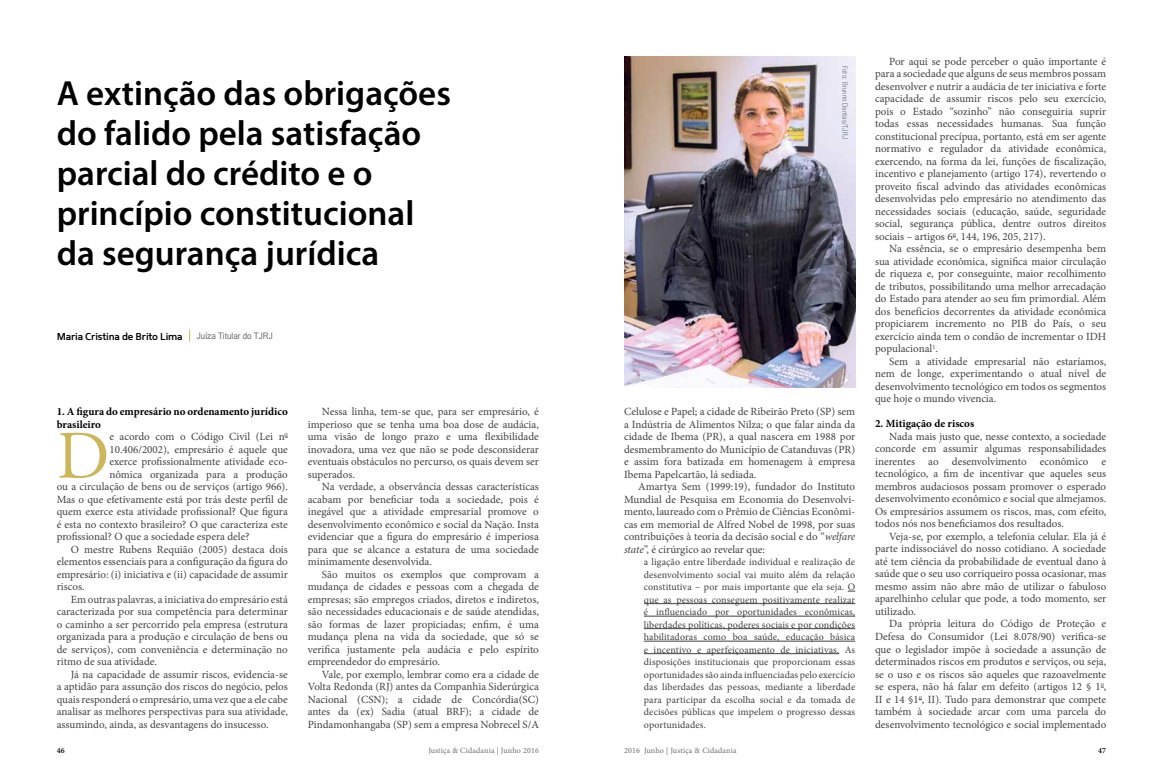
<style>
.page{position:relative;width:1163px;height:780px;background:#fff}
.page>*{position:absolute;margin:0;border:0;box-sizing:border-box;transform-origin:0 0}
.t1{font:67.6px "Adobe Garamond Pro";color:#cdb65a}
.t2{font:600 35px/40px "Myriad Pro";color:#000}
.t3{font:11px/12.5px "Minion Pro";color:#414042;text-align:justify}
.t4{font:700 11px/12.5px "Minion Pro";color:#000}
.t5{font:10px/12.5px "Minion Pro";letter-spacing:.01em;color:#414042;text-align:justify}
.t6{font:600 10px "Mentone";letter-spacing:-.015em;color:#000}
.t7{font:9px "Microsoft Sans Serif";color:#6d6e71;scale:.9 1}
.t8{font:8px "Minion Pro";letter-spacing:.02em;color:#6d6e71}
.t9{font:600 8px "Minion Pro";color:#000}
.t10{font:300 condensed 7.5px "Zurich BT";letter-spacing:.015em;color:#6d6e71}
.s1{font-style:italic}
</style>
<div class="page">
<svg style="left:189px;top:330px;width:1px;height:12px"></svg>
<hr style="left:643px;top:603px;width:212px;height:1px;background:#414042">
<hr style="left:643px;top:616px;width:212px;height:1px;background:#414042">
<hr style="left:643px;top:628px;width:212px;height:1px;background:#414042">
<hr style="left:643px;top:641px;width:212px;height:1px;background:#414042">
<hr style="left:643px;top:653px;width:196px;height:1px;background:#414042">
<img style="left:624px;top:57px;width:231px;height:330px">
<h2 class="t2" style="left:57px;top:72px;width:395px">A extinção das obrigações do falido pela satisfação parcial do crédito e o princípio constitucional da segurança jurídica</h2>
<p class="t6" style="left:57px;top:330px;width:127px">Maria Cristina de Brito Lima</p>
<p class="t7" style="left:197px;top:331px;width:86px">Juíza Titular do TJRJ</p>
<p class="t4" style="left:57px;top:405px;width:232px">1. A figura do empresário no ordenamento jurídico brasileiro</p>
<h1 class="t1" style="left:57px;top:415px;width:54px">D</h1>
<p class="t3" style="left:109px;top:430px;width:180px">e acordo com o Código Civil (Lei n<sup>o</sup></p>
<p class="t3" style="left:109px;top:443px;width:180px">10.406/2002), empresário é aquele que</p>
<p class="t3" style="left:109px;top:455px;width:179px">exerce profissionalmente atividade eco-</p>
<p class="t3" style="left:109px;top:468px;width:180px">nômica organizada para a produção</p>
<p class="t3" style="left:57px;top:480px;width:233px">ou a circulação de bens ou de serviços (artigo 966).</p>
<p class="t3" style="left:57px;top:493px;width:232px">Mas o que efetivamente está por trás deste perfil de</p>
<p class="t3" style="left:57px;top:505px;width:233px">quem exerce esta atividade profissional? Que figura</p>
<p class="t3" style="left:57px;top:518px;width:233px">é esta no contexto brasileiro? O que caracteriza este</p>
<p class="t3" style="left:57px;top:530px;width:194px">profissional? O que a sociedade espera dele?</p>
<p class="t3" style="left:71px;top:543px;width:218px">O mestre Rubens Requião (2005) destaca dois</p>
<p class="t3" style="left:57px;top:555px;width:233px">elementos essenciais para a configuração da figura do</p>
<p class="t3" style="left:57px;top:568px;width:233px">empresário: (i) iniciativa e (ii) capacidade de assumir</p>
<p class="t3" style="left:57px;top:580px;width:29px">riscos.</p>
<p class="t3" style="left:71px;top:593px;width:218px">Em outras palavras, a iniciativa do empresário está</p>
<p class="t3" style="left:57px;top:605px;width:233px">caracterizada por sua competência para determinar</p>
<p class="t3" style="left:57px;top:618px;width:233px">o caminho a ser percorrido pela empresa (estrutura</p>
<p class="t3" style="left:57px;top:630px;width:232px">organizada para a produção e circulação de bens ou</p>
<p class="t3" style="left:57px;top:642px;width:233px">de serviços), com conveniência e determinação no</p>
<p class="t3" style="left:57px;top:655px;width:102px">ritmo de sua atividade.</p>
<p class="t3" style="left:71px;top:667px;width:218px">Já na capacidade de assumir riscos, evidencia-se</p>
<p class="t3" style="left:57px;top:680px;width:233px">a aptidão para assunção dos riscos do negócio, pelos</p>
<p class="t3" style="left:57px;top:692px;width:233px">quais responderá o empresário, uma vez que a ele cabe</p>
<p class="t3" style="left:57px;top:705px;width:233px">analisar as melhores perspectivas para sua atividade,</p>
<p class="t3" style="left:57px;top:717px;width:213px">assumindo, ainda, as desvantagens do insucesso.</p>
<p class="t3" style="left:308px;top:405px;width:233px;text-indent:14px">Nessa linha, tem-se que, para ser empresário, é imperioso que se tenha uma boa dose de audácia, uma visão de longo prazo e uma flexibilidade inovadora, uma vez que não se pode desconsiderar eventuais obstáculos no percurso, os quais devem ser superados.</p>
<p class="t3" style="left:308px;top:480px;width:233px;text-indent:14px">Na verdade, a observância dessas características acabam por beneficiar toda a sociedade, pois é inegável que a atividade empresarial promove o desenvolvimento econômico e social da Nação. Insta evidenciar que a figura do empresário é imperiosa para que se alcance a estatura de uma sociedade minimamente desenvolvida.</p>
<p class="t3" style="left:308px;top:568px;width:233px;text-indent:14px">São muitos os exemplos que comprovam a mudança de cidades e pessoas com a chegada de empresas; são empregos criados, diretos e indiretos, são necessidades educacionais e de saúde atendidas, são formas de lazer propiciadas; enfim, é uma mudança plena na vida da sociedade, que só se verifica justamente pela audácia e pelo espírito empreendedor do empresário.</p>
<p class="t3" style="left:308px;top:667px;width:233px;text-indent:14px">Vale, por exemplo, lembrar como era a cidade de Volta Redonda (RJ) antes da Companhia Siderúrgica Nacional (CSN); a cidade de Concórdia(SC) antes da (ex) Sadia (atual BRF); a cidade de Pindamonhangaba (SP) sem a empresa Nobrecel S/A</p>
<p class="t10" style="left:849px;top:66px;width:74px;rotate:90deg">Foto: Brunno Dantas/TJRJ</p>
<p class="t3" style="left:624px;top:405px;width:233px">Celulose e Papel; a cidade de Ribeirão Preto (SP) sem a Indústria de Alimentos Nilza; o que falar ainda da cidade de Ibema (PR), a qual nascera em 1988 por desmembramento do Município de Catanduvas (PR) e assim fora batizada em homenagem à empresa Ibema Papelcartão, lá sediada.</p>
<p class="t3" style="left:624px;top:480px;width:233px;text-indent:14px">Amartya Sem (1999:19), fundador do Instituto Mundial de Pesquisa em Economia do Desenvolvi&shy;mento, laureado com o Prêmio de Ciências Econômi&shy;cas em memorial de Alfred Nobel de 1998, por suas contribuições à teoria da decisão social e do “<span class="s1">welfare state</span>”, é cirúrgico ao revelar que:</p>
<p class="t5" style="left:643px;top:555px;width:213px">a ligação entre liberdade individual e realização de desenvolvimento social vai muito além da relação constitutiva – por mais importante que ela seja. O que as pessoas conseguem positivamente realizar é influenciado por oportunidades econômicas, liberdades políticas, poderes sociais e por condições habilitadoras como boa saúde, educação básica e incentivo e aperfeiçoamento de iniciativas. As disposições institucionais que proporcionam essas oportunidades são ainda influenciadas pelo exercício das liberdades das pessoas, mediante a liberdade para participar da escolha social e da tomada de decisões públicas que impelem o progresso dessas oportunidades.</p>
<p class="t3" style="left:874px;top:55px;width:233px;text-indent:14px">Por aqui se pode perceber o quão importante é para a sociedade que alguns de seus membros possam desenvolver e nutrir a audácia de ter iniciativa e forte capacidade de assumir riscos pelo seu exercício, pois o Estado “sozinho” não conseguiria suprir todas essas necessidades humanas. Sua função constitucional precípua, portanto, está em ser agente normativo e regulador da atividade econômica, exercendo, na forma da lei, funções de fiscalização, incentivo e planejamento (artigo 174), revertendo o proveito fiscal advindo das atividades econômicas desenvolvidas pelo empresário no atendimento das necessidades sociais (educação, saúde, seguridade social, segurança pública, dentre outros direitos sociais – artigos 6<sup>o</sup>, 144, 196, 205, 217).</p>
<p class="t3" style="left:874px;top:242px;width:233px;text-indent:14px">Na essência, se o empresário desempenha bem sua atividade econômica, significa maior circulação de riqueza e, por conseguinte, maior recolhimento de tributos, possibilitando uma melhor arrecadação do Estado para atender ao seu fim primordial. Além dos benefícios decorrentes da atividade econômica propiciarem incremento no PIB do País, o seu exercício ainda tem o condão de incrementar o IDH populacional<sup>1</sup>.</p>
<p class="t3" style="left:874px;top:355px;width:233px;text-indent:14px">Sem a atividade empresarial não estaríamos, nem de longe, experimentando o atual nível de desenvolvimento tecnológico em todos os segmentos que hoje o mundo vivencia.</p>
<p class="t4" style="left:874px;top:417px;width:101px">2. Mitigação de riscos</p>
<p class="t3" style="left:874px;top:430px;width:233px;text-indent:14px">Nada mais justo que, nesse contexto, a sociedade concorde em assumir algumas responsabilidades inerentes ao desenvolvimento econômico e tecnológico, a fim de incentivar que aqueles seus membros audaciosos possam promover o esperado desenvolvimento econômico e social que almejamos.<br>Os empresários assumem os riscos, mas, com efeito, todos nós nos beneficiamos dos resultados.</p>
<p class="t3" style="left:874px;top:530px;width:233px;text-indent:14px">Veja-se, por exemplo, a telefonia celular. Ela já é parte indissociável do nosso cotidiano. A sociedade até tem ciência da probabilidade de eventual dano à saúde que o seu uso corriqueiro possa ocasionar, mas mesmo assim não abre mão de utilizar o fabuloso aparelhinho celular que pode, a todo momento, ser utilizado.</p>
<p class="t3" style="left:874px;top:617px;width:233px;text-indent:14px">Da própria leitura do Código de Proteção e Defesa do Consumidor (Lei 8.078/90) verifica-se que o legislador impõe à sociedade a assunção de determinados riscos em produtos e serviços, ou seja, se o uso e os riscos são aqueles que razoavelmente se espera, não há falar em defeito (artigos 12 § 1<sup>o</sup>, II e 14 §1<sup>o</sup>, II). Tudo para demonstrar que compete também à sociedade arcar com uma parcela do desenvolvimento tecnológico e social implementado</p>
<p class="t9" style="left:57px;top:744px;width:10px">46</p>
<p class="t8" style="left:428px;top:745px;width:112px">Justiça &amp; Cidadania | Junho 2016</p>
<p class="t8" style="left:624px;top:745px;width:114px">2016 Junho | Justiça &amp; Cidadania</p>
<p class="t9" style="left:1097px;top:744px;width:10px">47</p>
</div>
